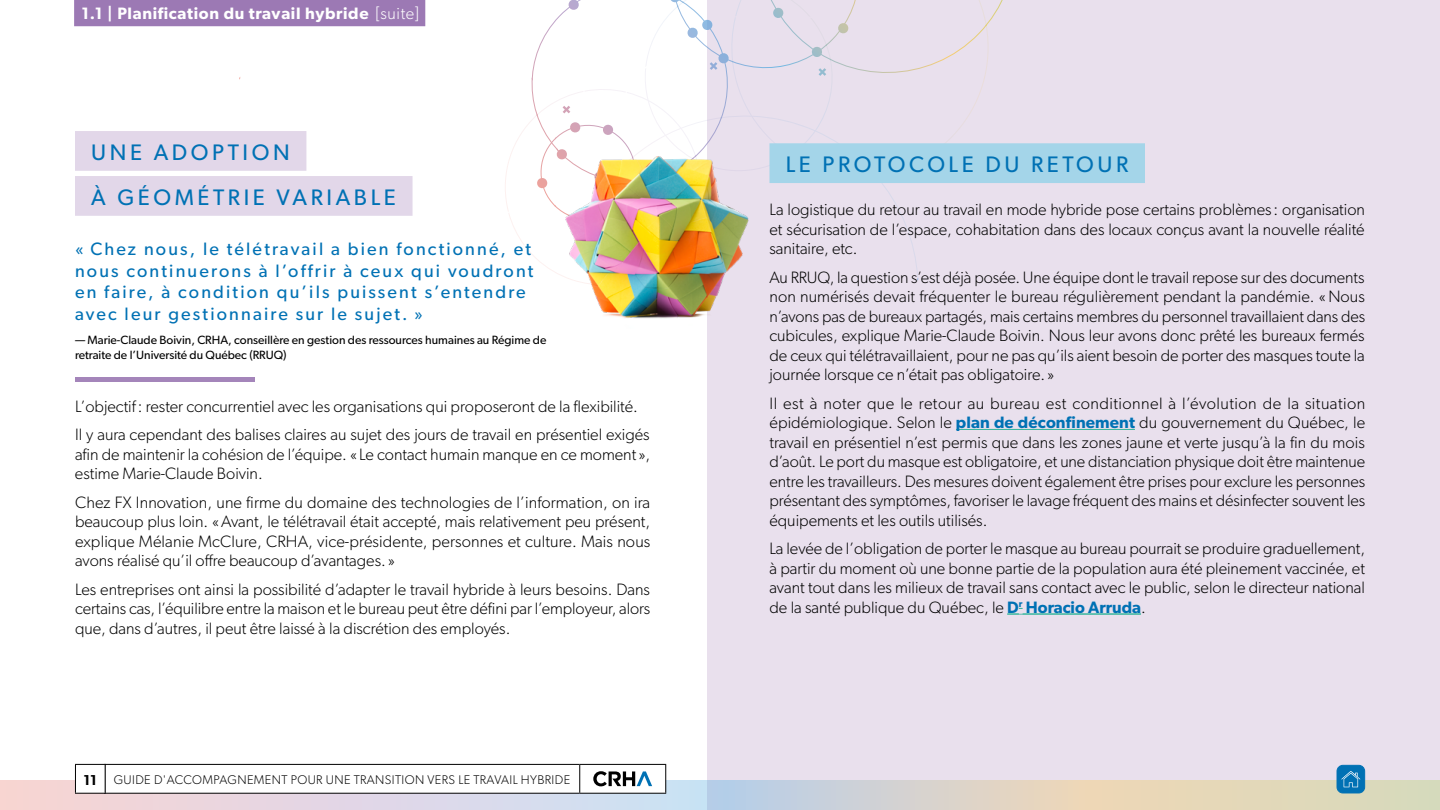
<style>
.page{position:relative;width:1440px;height:810px;background:#fff}
.page>*{position:absolute;margin:0;border:0;box-sizing:border-box;transform-origin:0 0}
.t1{font:22.5px/45px "Gibson";letter-spacing:.16em;color:#0071b4}
.t2{font:18px/21.8px "Gibson";letter-spacing:.12em;color:#0071b4}
.t3{font:300 16.5px/19.5px "Gibson";color:#000;text-align:justify}
.t4{font:600 16.5px "Gibson";letter-spacing:.04em;color:#fff}
.t5{font:300 12.6px "Gibson";letter-spacing:.03em;color:#000}
.t6{font:12px/15px "Gibson";color:#000}
.s1{font-weight:300}
.s2{font-weight:600;font-size:14.4px}
.s3{font-weight:600;color:#0071b4}
</style>
<div class="page">
<div style="left:707px;top:0;width:733px;height:810px;background:#e7deec"></div>
<svg style="left:505px;top:0;width:498px;height:281px"></svg>
<img style="left:556px;top:132px;width:205px;height:187px">
<div style="left:74px;top:0;width:351px;height:26px;background:#9c79b4"></div>
<div style="left:75px;top:131px;width:231px;height:40px;background:#e2d7e9"></div>
<div style="left:75px;top:176px;width:338px;height:40px;background:#e2d7e9"></div>
<hr style="left:75px;top:377px;width:180px;height:4px;background:#a485ba">
<div style="left:770px;top:143px;width:375px;height:40px;background:#a4d5e9"></div>
<hr style="left:956px;top:429px;width:179px;height:1px;background:#2db499">
<svg style="left:1007px;top:608px;width:16px;height:6px"></svg>
<hr style="left:1007px;top:614px;width:134px;height:1px;background:#2db499">
<svg style="left:0;top:781px;width:1440px;height:29px;background:#dcd6d1"></svg>
<hr style="left:104px;top:793px;width:476px;height:1px;background:#000">
<hr style="left:580px;top:793px;width:86px;height:1px;background:#000">
<div style="left:75px;top:764px;width:30px;height:29px;background:#fff"></div>
<hr style="left:75px;top:793px;width:31px;height:1px;background:#000">
<svg style="left:104px;top:764px;width:562px;height:29px"></svg>
<hr style="left:75px;top:764px;width:31px;height:1px;background:#000">
<svg style="left:75px;top:765px;width:1px;height:28px"></svg>
<div style="left:1337px;top:765px;width:28px;height:28px;background:#0071b4;border-radius:6px"></div>
<div style="left:1337px;top:765px;width:28px;height:28px;border:1px solid #0071b4;border-radius:6px"></div>
<svg style="left:1341px;top:771px;width:19px;height:16px"></svg>
<p class="t4" style="left:81px;top:3px;width:339px">1.1 | Planification du travail hybride <span class="s1">[suite]</span></p>
<h1 class="t1" style="left:91px;top:129px;width:306px">UNE ADOPTION<br>À GÉOMÉTRIE VARIABLE</h1>
<p class="t2" style="left:75px;top:237px;width:460px">« Chez nous, le télétravail a bien fonctionné, et nous continuerons à l’offrir à ceux qui voudront en faire, à condition qu’ils puissent s’entendre avec leur gestionnaire sur le sujet. »</p>
<p class="t6" style="left:75px;top:332px;width:473px">— Marie-Claude Boivin, CRHA, conseillère en gestion des ressources humaines au Régime de retraite de l’Université du Québec (RRUQ)</p>
<p class="t3" style="left:75px;top:391px;width:576px;line-height:28.5px">L’objectif: rester concurrentiel avec les organisations qui proposeront de la flexibilité.<br>Il y aura cependant des balises claires au sujet des jours de travail en présentiel exigés</p>
<p class="t3" style="left:75px;top:444px;width:577px">afin de maintenir la cohésion de l’équipe. « Le contact humain manque en ce moment », estime Marie-Claude Boivin.</p>
<p class="t3" style="left:75px;top:492px;width:577px">Chez FX Innovation, une firme du domaine des technologies de l’information, on ira beaucoup plus loin. «Avant, le télétravail était accepté, mais relativement peu présent, explique Mélanie McClure, CRHA, vice-présidente, personnes et culture. Mais nous avons réalisé qu’il offre beaucoup d’avantages. »</p>
<p class="t3" style="left:75px;top:579px;width:577px">Les entreprises ont ainsi la possibilité d’adapter le travail hybride à leurs besoins. Dans certains cas, l’équilibre entre la maison et le bureau peut être défini par l’employeur, alors que, dans d’autres, il peut être laissé à la discrétion des employés.</p>
<p class="t5" style="left:84px;top:772px;width:488px"><span class="s2">11</span> GUIDE D'ACCOMPAGNEMENT POUR UNE TRANSITION VERS LE TRAVAIL HYBRIDE</p>
<h1 class="t1" style="left:786px;top:141px;width:344px">LE PROTOCOLE DU RETOUR</h1>
<p class="t3" style="left:770px;top:200px;width:597px">La logistique du retour au travail en mode hybride pose certains problèmes: organisation et sécurisation de l’espace, cohabitation dans des locaux conçus avant la nouvelle réalité sanitaire, etc.</p>
<p class="t3" style="left:770px;top:267px;width:597px">Au RRUQ, la question s’est déjà posée. Une équipe dont le travail repose sur des documents non numérisés devait fréquenter le bureau régulièrement pendant la pandémie. «Nous n’avons pas de bureaux partagés, mais certains membres du personnel travaillaient dans des cubicules, explique Marie-Claude Boivin. Nous leur avons donc prêté les bureaux fermés de ceux qui télétravaillaient, pour ne pas qu’ils aient besoin de porter des masques toute la journée lorsque ce n’était pas obligatoire. »</p>
<p class="t3" style="left:770px;top:393px;width:597px">Il est à noter que le retour au bureau est conditionnel à l’évolution de la situation épidémiologique. Selon le <span class="s3">plan de déconfinement</span> du gouvernement du Québec, le travail en présentiel n’est permis que dans les zones jaune et verte jusqu’à la fin du mois d’août. Le port du masque est obligatoire, et une distanciation physique doit être maintenue entre les travailleurs. Des mesures doivent également être prises pour exclure les personnes présentant des symptômes, favoriser le lavage fréquent des mains et désinfecter souvent les équipements et les outils utilisés.</p>
<p class="t3" style="left:770px;top:539px;width:597px">La levée de l’obligation de porter le masque au bureau pourrait se produire graduellement, à partir du moment où une bonne partie de la population aura été pleinement vaccinée, et avant tout dans les milieux de travail sans contact avec le public, selon le directeur national de la santé publique du Québec, le <span class="s3">D</span><sup>r</sup> <span class="s3">Horacio Arruda</span>.</p>
</div>
